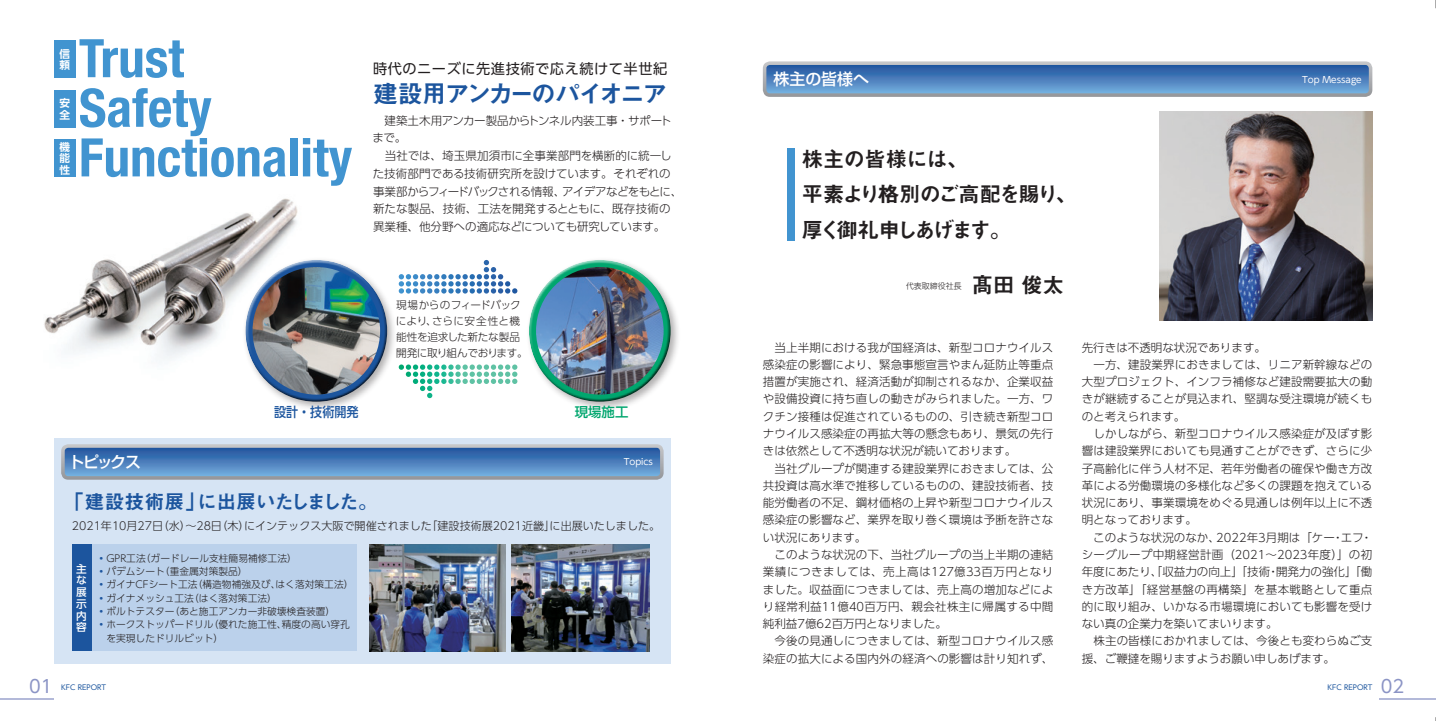
<style>
.page{position:relative;width:1436px;height:721px;background:#fff}
.page>*{position:absolute;margin:0;border:0;box-sizing:border-box;transform-origin:0 0}
.t1{font:700 condensed 53.12px/49.6px "Helvetica Neue LT Std";color:#4194d0}
.t2{font:24.75px "Midashi Go Pro MB31";letter-spacing:-.11em;color:#1c559e}
.t3{font:21.25px/35.5px "Midashi Go Pro MB31";letter-spacing:-.095em;color:#231f20}
.t4{font:21.25px "Midashi Go Pro MB31";letter-spacing:-.055em;color:#231f20}
.t5{font:19.5px "Midashi Go Pro MB31";color:#1c559e}
.t6{font:17.75px "UD Shin Go Pro";color:#8b94c5}
.t7{font:500 16px "Shin Go Pr 5";color:#fff}
.t8{font:14.12px "UD Shin Go Pr 6";letter-spacing:.04em;color:#231f20}
.t9{font:500 13.38px "UD Shin Go Pr 6";color:#1c559e;scale:.9 1}
.t10{font:500 13.38px "UD Shin Go Pr 6";color:#00a66e}
.t11{font:300 11.5px/17.2px "UD Shin Go Pro";letter-spacing:.01em;color:#231f20}
.t12{font:300 11.5px/17.8px "UD Shin Go Pr 6";letter-spacing:-.015em;color:#231f20}
.t13{font:300 11.12px "UD Shin Go Pr 6";color:#231f20}
.t14{font:300 10.62px/16px "UD Shin Go Pr 6";letter-spacing:-.025em;color:#231f20}
.t15{font:700 10.62px/11.8px "UD Shin Go Pro De";color:#fff}
.t16{font:500 10.62px/11.8px "UD Shin Go Pr 6";color:#fff;text-align:justify}
.t17{font:300 9.75px "UD Shin Go Pr 6";color:#231f20}
.t18{font:8.88px "UD Shin Go Pro";color:#fff}
.t19{font:300 8px "Shin Go Pr 5";color:#231f20}
.t20{font:7.12px "UD Shin Go Pro";color:#1c559e}
.s1{color:#1c559e}
</style>
<div class="page">
<img style="left:44px;top:198px;width:254px;height:162px">
<div style="left:54px;top:439px;width:617px;height:225px;background:#d6e4f4"></div>
<div style="left:54px;top:40px;width:21px;height:38px;background:#4194d0"></div>
<div style="left:54px;top:90px;width:21px;height:38px;background:#4194d0"></div>
<div style="left:54px;top:139px;width:21px;height:38px;background:#4194d0"></div>
<img style="left:1160px;top:111px;width:212px;height:209px">
<div style="left:788px;top:148px;width:7px;height:93px;background:#4194d0"></div>
<svg style="left:763px;top:61px;width:609px;height:36px;background:#618bbb"></svg>
<svg style="left:61px;top:444px;width:603px;height:36px;background:#608abb"></svg>
<svg style="left:399px;top:260px;width:111px;height:26px"></svg>
<div style="left:242px;top:257px;width:155px;height:155px;background:#231f20;opacity:.35"></div>
<div style="left:242px;top:256px;width:138px;height:108px;background:#fff;opacity:.75"></div>
<div style="left:248px;top:282px;width:143px;height:120px;background:#231f20;opacity:.75"></div>
<div style="left:526px;top:257px;width:155px;height:155px;background:#231f20;opacity:.35"></div>
<div style="left:525px;top:256px;width:138px;height:108px;background:#fff;opacity:.75"></div>
<div style="left:532px;top:282px;width:142px;height:120px;background:#231f20;opacity:.75"></div>
<svg style="left:399px;top:364px;width:118px;height:13px"></svg>
<div style="left:91px;top:545px;width:266px;height:106px;background:#bbd1eb"></div>
<div style="left:72px;top:545px;width:19px;height:106px;background:#1c559e"></div>
<img style="left:369px;top:545px;width:137px;height:106px">
<img style="left:511px;top:545px;width:138px;height:106px">
<hr style="left:1379px;top:698px;width:57px;height:1px;background:#b3b9d9">
<hr style="left:0;top:698px;width:54px;height:1px;background:#b3b9d9">
<h1 class="t1" style="left:79px;top:33px;width:275px">Trust<br>Safety<br>Functionality</h1>
<p class="t15" style="left:59px;top:47px;width:12px">信頼</p>
<p class="t15" style="left:59px;top:97px;width:12px">安全</p>
<p class="t15" style="left:59px;top:140px;width:12px;text-align:justify">機能性</p>
<h3 class="t3" style="left:802px;top:139px;width:277px">株主の皆様には、<br>平素より格別のご高配を賜り、厚く御礼申しあげます。</h3>
<p class="t8" style="left:373px;top:57px;width:296px">時代のニーズに先進技術で応え続けて半世紀</p>
<h2 class="t2" style="left:373px;top:74px;width:296px">建設用アンカーのパイオニア</h2>
<h3 class="t7" style="left:773px;top:66px;width:97px">株主の皆様へ</h3>
<p class="t18" style="left:1302px;top:72px;width:61px">Top Message</p>
<p class="t12" style="left:373px;top:111px;width:311px">　建築土木用アンカー製品からトンネル内装工事・サポートまで。<br>　当社では、埼玉県加須市に全事業部門を横断的に統一した技術部門である技術研究所を設けています。それぞれの事業部からフィードバックされる情報、アイデアなどをもとに、新たな製品、技術、工法を開発するとともに、既存技術の異業種、他分野への適応などについても研究しています。</p>
<p class="t14" style="left:396px;top:297px;width:134px">現場からのフィードバックにより、さらに安全性と機能性を追求した新たな製品開発に取り組んでおります。</p>
<p class="t9" style="left:274px;top:401px;width:95px">設計・技術開発</p>
<p class="t10" style="left:575px;top:401px;width:55px">現場施工</p>
<h3 class="t7" style="left:69px;top:449px;width:74px">トピックス</h3>
<p class="t18" style="left:624px;top:455px;width:31px">Topics</p>
<h3 class="t5" style="left:64px;top:486px;width:315px">「建設技術展」に出展いたしました。</h3>
<p class="t13" style="left:72px;top:517px;width:590px">2021年10月27日（水）～28日（木）にインテックス大阪で開催されました「建設技術展2021近畿」に出展いたしました。</p>
<p class="t16" style="left:76px;top:562px;width:12px">主な展示内容</p>
<p class="t17" style="left:97px;top:550px;width:202px"><span class="s1">◦</span>GPR工法（ガードレール支柱簡易補修工法）</p>
<p class="t17" style="left:97px;top:563px;width:153px"><span class="s1">◦</span>パデムシート（重金属対策製品）</p>
<p class="t17" style="left:97px;top:577px;width:258px"><span class="s1">◦</span>ガイナCFシート工法（構造物補強及び、はく落対策工法）</p>
<p class="t17" style="left:97px;top:590px;width:182px"><span class="s1">◦</span>ガイナメッシュ工法（はく落対策工法）</p>
<p class="t17" style="left:97px;top:603px;width:240px"><span class="s1">◦</span>ボルトテスター（あと施工アンカー非破壊検査装置）</p>
<p class="t17" style="left:97px;top:616px;width:255px"><span class="s1">◦</span>ホークストッパードリル（優れた施工性、精度の高い穿孔</p>
<p class="t17" style="left:106px;top:630px;width:118px">を実現したドリルビット）</p>
<p class="t19" style="left:906px;top:279px;width:57px">代表取締役社長</p>
<h3 class="t4" style="left:972px;top:268px;width:94px">髙田 俊太</h3>
<p class="t11" style="left:763px;top:338px;width:292px">　当上半期における我が国経済は、新型コロナウイルス感染症の影響により、緊急事態宣言やまん延防止等重点措置が実施され、経済活動が抑制されるなか、企業収益や設備投資に持ち直しの動きがみられました。一方、ワクチン接種は促進されているものの、引き続き新型コロナウイルス感染症の再拡大等の懸念もあり、景気の先行きは依然として不透明な状況が続いております。<br>　当社グループが関連する建設業界におきましては、公共投資は高水準で推移しているものの、建設技術者、技能労働者の不足、鋼材価格の上昇や新型コロナウイルス感染症の影響など、業界を取り巻く環境は予断を許さない状況にあります。<br>　このような状況の下、当社グループの当上半期の連結業績につきましては、売上高は127億33百万円となりました。収益面につきましては、売上高の増加などにより経常利益11億40百万円、親会社株主に帰属する中間純利益7億62百万円となりました。<br>　今後の見通しにつきましては、新型コロナウイルス感染症の拡大による国内外の経済への影響は計り知れず、</p>
<p class="t11" style="left:1082px;top:338px;width:292px">先行きは不透明な状況であります。<br>　一方、建設業界におきましては、リニア新幹線などの大型プロジェクト、インフラ補修など建設需要拡大の動きが継続することが見込まれ、堅調な受注環境が続くものと考えられます。<br>　しかしながら、新型コロナウイルス感染症が及ぼす影響は建設業界においても見通すことができず、さらに少子高齢化に伴う人材不足、若年労働者の確保や働き方改革による労働環境の多様化など多くの課題を抱えている状況にあり、事業環境をめぐる見通しは例年以上に不透明となっております。<br>　このような状況のなか、2022年3月期は「ケー・エフ・シーグループ中期経営計画（2021～2023年度）」の初年度にあたり、「収益力の向上」「技術・開発力の強化」「働き方改革」「経営基盤の再構築」を基本戦略として重点的に取り組み、いかなる市場環境においても影響を受けない真の企業力を築いてまいります。<br>　株主の皆様におかれましては、今後とも変わらぬご支援、ご鞭撻を賜りますようお願い申しあげます。</p>
<h3 class="t6" style="left:29px;top:671px;width:25px">01</h3>
<p class="t20" style="left:61px;top:681px;width:46px">KFC REPORT</p>
<p class="t20" style="left:1327px;top:681px;width:46px">KFC REPORT</p>
<h3 class="t6" style="left:1381px;top:671px;width:25px">02</h3>
</div>
